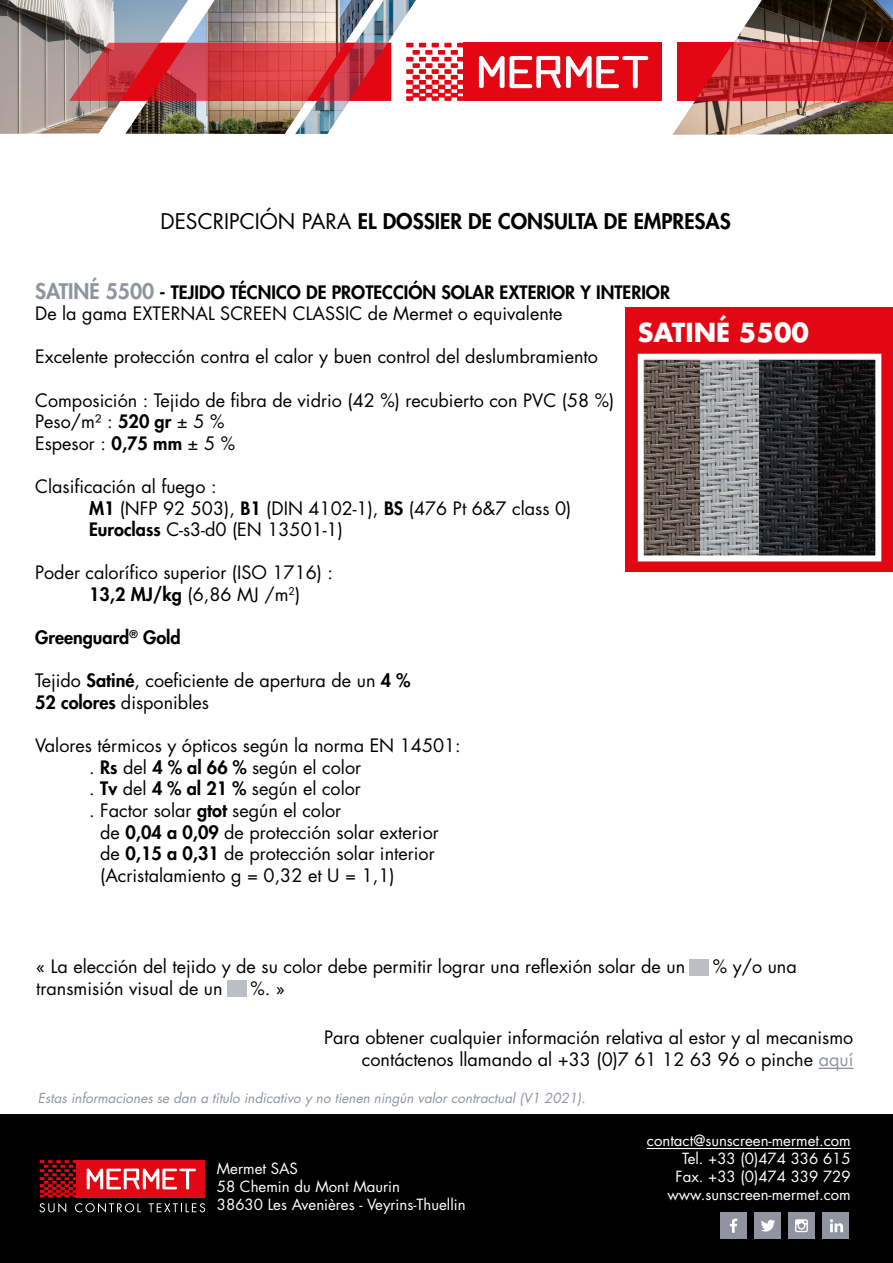
<style>
.page{position:relative;width:893px;height:1263px;background:#fff}
.page>*{position:absolute;margin:0;border:0;box-sizing:border-box;transform-origin:0 0}
.t1{font:700 25.5px "Futura";color:#fff}
.t2{font:800 21px "Futura";color:#000}
.t3{font:18px/21.6px "Futura";color:#000}
.t4{font:800 18px "Futura";color:#000}
.t5{font:15px/18px "Futura";color:#fff}
.t6{font:italic 13.5px "Futura";color:#9094a1}
.s1{font-weight:400}
.s2{font-weight:800;font-size:21px;color:#9094a1}
.s3{font-weight:800}
.s4{color:#9094a1}
</style>
<div class="page">
<img style="left:0;top:0;width:125px;height:134px">
<img style="left:125px;top:0;width:170px;height:134px">
<img style="left:295px;top:0;width:121px;height:134px">
<img style="left:672px;top:0;width:221px;height:135px">
<svg style="left:678px;top:43px;width:215px;height:58px;background:#d12f35"></svg>
<svg style="left:62px;top:43px;width:329px;height:58px;background:#ce3a42"></svg>
<div style="left:463px;top:43px;width:199px;height:58px;background:#e30613"></div>
<svg style="left:407px;top:43px;width:56px;height:58px"></svg>
<svg style="left:479px;top:56px;width:169px;height:32px"></svg>
<div style="left:0;top:1114px;width:893px;height:149px;background:#000"></div>
<hr style="left:647px;top:1148px;width:204px;height:1px;background:#fff">
<div style="left:77px;top:1160px;width:128px;height:37px;background:#e30613"></div>
<svg style="left:40px;top:1160px;width:37px;height:37px"></svg>
<svg style="left:87px;top:1168px;width:109px;height:21px"></svg>
<svg style="left:39px;top:1203px;width:27px;height:9px"></svg>
<svg style="left:75px;top:1203px;width:66px;height:9px"></svg>
<svg style="left:148px;top:1203px;width:57px;height:9px"></svg>
<div style="left:720px;top:1212px;width:27px;height:27px;background:#9094a1"></div>
<svg style="left:730px;top:1218px;width:7px;height:15px"></svg>
<div style="left:754px;top:1212px;width:27px;height:27px;background:#9094a1"></div>
<svg style="left:761px;top:1220px;width:14px;height:11px"></svg>
<div style="left:788px;top:1213px;width:26px;height:26px;background:#9094a1"></div>
<svg style="left:795px;top:1219px;width:13px;height:13px"></svg>
<div style="left:823px;top:1212px;width:26px;height:27px;background:#9094a1"></div>
<svg style="left:830px;top:1219px;width:13px;height:13px"></svg>
<hr style="left:819px;top:1068px;width:34px;height:1px;background:#9094a1">
<div style="left:689px;top:959px;width:19px;height:17px;background:#bcbec6"></div>
<div style="left:227px;top:980px;width:20px;height:16px;background:#bcbec6"></div>
<div style="left:625px;top:307px;width:268px;height:265px;background:#e30613"></div>
<img style="left:645px;top:361px;width:229px;height:193px">
<div style="left:638px;top:354px;width:243px;height:207px;border:6px solid #fff"></div>
<p class="t2" style="left:160px;top:207px;width:572px"><span class="s1">DESCRIPCIÓN PARA</span> EL DOSSIER DE CONSULTA DE EMPRESAS</p>
<p class="t3" style="left:35px;top:281px;width:636px"><span class="s2">SATINÉ 5500</span> <span class="s3">- TEJIDO TÉCNICO DE PROTECCIÓN SOLAR EXTERIOR Y INTERIOR<br></span>De la gama EXTERNAL SCREEN CLASSIC de Mermet o equivalente</p>
<p class="t3" style="left:35px;top:346px;width:564px">Excelente protección contra el calor y buen control del deslumbramiento</p>
<p class="t3" style="left:35px;top:389px;width:581px">Composición : Tejido de fibra de vidrio (42 %) recubierto con PVC (58 %)<br>Peso/m² : <span class="s3">520 gr</span> ± 5 %<br>Espesor : <span class="s3">0,75 mm</span> ± 5 %</p>
<p class="t3" style="left:89px;top:475px;width:484px;text-indent:-54px">Clasificación al fuego :<br><span class="s3">M1</span> (NFP 92 503), <span class="s3">B1</span> (DIN 4102-1), <span class="s3">BS</span> (476 Pt 6&amp;7 class 0)<br><span class="s3">Euroclass</span> C-s3-d0 (EN 13501-1)</p>
<p class="t3" style="left:89px;top:562px;width:246px;text-indent:-54px">Poder calorífico superior (ISO 1716) :<br><span class="s3">13,2 MJ/kg</span> (6,86 MJ /m<sup>2</sup>)</p>
<p class="t4" style="left:35px;top:625px;width:147px">Greenguard<sup>®</sup> Gold</p>
<p class="t3" style="left:35px;top:670px;width:377px">Tejido <span class="s3">Satiné</span>, coeficiente de apertura de un <span class="s3">4 %<br>52 colores</span> disponibles</p>
<p class="t3" style="left:89px;top:734px;width:373px;text-indent:-54px">Valores térmicos y ópticos según la norma EN 14501: . <span class="s3">Rs</span> del <span class="s3">4 % al 66 %</span> según el color<br>. <span class="s3">Tv</span> del <span class="s3">4 % al 21 %</span> según el color<br>. Factor solar <span class="s3">gtot</span> según el color</p>
<p class="t3" style="left:100px;top:821px;width:340px">de <span class="s3">0,04 a 0,09</span> de protección solar exterior de <span class="s3">0,15 a 0,31</span> de protección solar interior (Acristalamiento g = 0,32 et U = 1,1)</p>
<h1 class="t1" style="left:638px;top:315px;width:173px">SATINÉ 5500</h1>
<p class="t3" style="left:36px;top:955px;width:650px">« La elección del tejido y de su color debe permitir lograr una reflexión solar de un</p>
<p class="t3" style="left:713px;top:955px;width:85px">% y/o una</p>
<p class="t3" style="left:36px;top:977px;width:188px">transmisión visual de un</p>
<p class="t3" style="left:250px;top:977px;width:36px">%. »</p>
<p class="t3" style="left:324px;top:1026px;width:531px;text-align:right">Para obtener cualquier información relativa al estor y al mecanismo contáctenos llamando al +33 (0)7 61 12 63 96 o pinche <span class="s4">aquí</span></p>
<p class="t6" style="left:38px;top:1089px;width:549px">Estas informaciones se dan a título indicativo y no tienen ningún valor contractual (V1 2021).</p>
<p class="t5" style="left:217px;top:1159px;width:250px">Mermet SAS<br>58 Chemin du Mont Maurin<br>38630 Les Avenières - Veyrins-Thuellin</p>
<p class="t5" style="left:647px;top:1131px;width:205px;text-align:right">contact@sunscreen-mermet.com<br>Tel. +33 (0)474 336 615<br>Fax. +33 (0)474 339 729 www.sunscreen-mermet.com</p>
</div>
